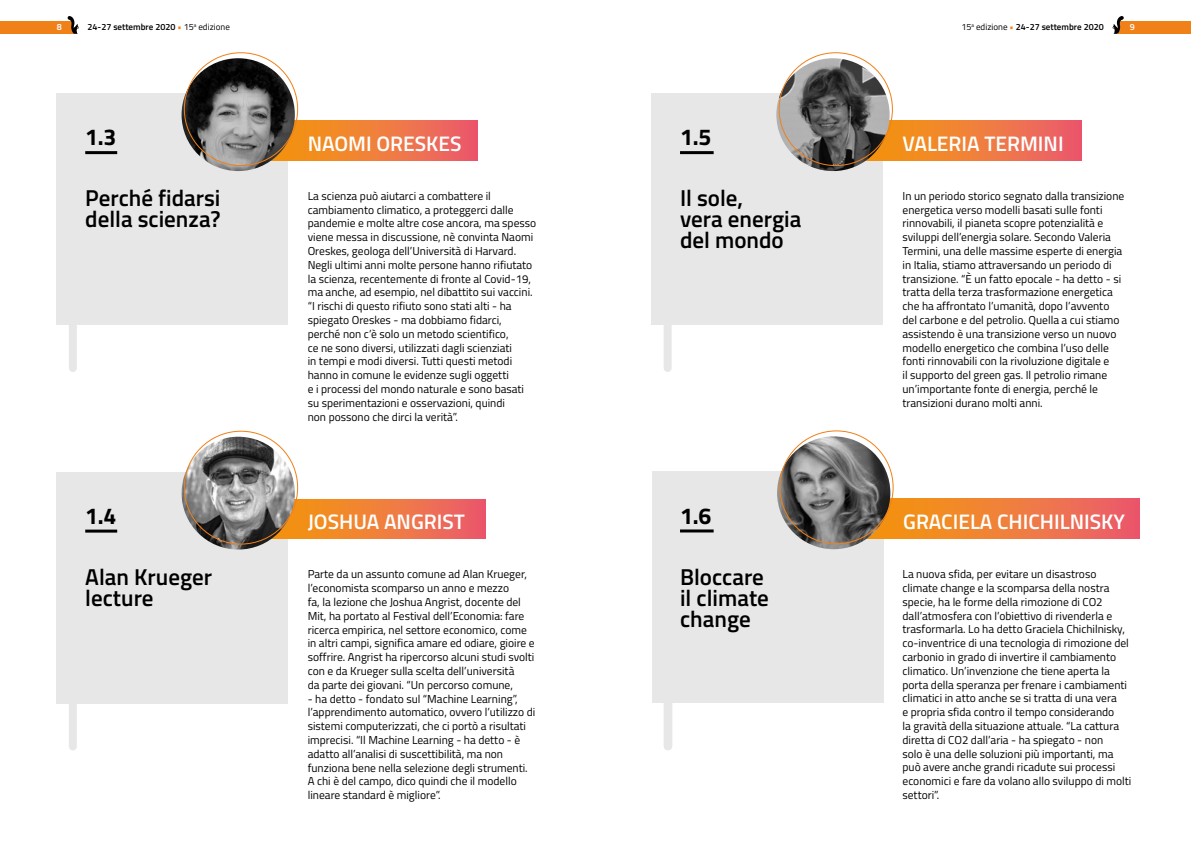
<style>
.page{position:relative;width:1191px;height:842px;background:#fff}
.page>*{position:absolute;margin:0;border:0;box-sizing:border-box;transform-origin:0 0}
.t1{font:600 23px/21px "Cairo";color:#000}
.t2{font:700 23px "Cairo";color:#000}
.t3{font:600 21px "Cairo";color:#fff}
.t4{font:11.5px/13.8px "Cairo";color:#000}
.t5{font:600 9px "Cairo";color:#000}
.t6{font:9px "Cairo";color:#000}
.t7{font:600 9px "Cairo";color:#fff}
.t8{font:5.2px "Cairo";color:#000}
.s1{font-weight:400}
.s2{font-weight:400;color:#f08018}
</style>
<div class="page">
<div style="left:652px;top:472px;width:231px;height:231px;background:#e7e7e7"></div>
<div style="left:862px;top:499px;width:277px;height:39px;background:linear-gradient(to right,#ee9a0d,#ee5f6b)"></div>
<img style="left:777px;top:436px;width:113px;height:113px;border-radius:57px">
<div style="left:57px;top:94px;width:231px;height:231px;background:#e7e7e7"></div>
<div style="left:267px;top:121px;width:210px;height:39px;background:linear-gradient(to right,#f19a07,#ed5f6d)"></div>
<img style="left:182px;top:58px;width:113px;height:113px;border-radius:57px">
<div style="left:651px;top:94px;width:231px;height:231px;background:#e7e7e7"></div>
<svg style="left:867px;top:121px;width:214px;height:39px;background:#ee7a3e"></svg>
<img style="left:776px;top:58px;width:113px;height:113px;border-radius:57px">
<div style="left:663px;top:312px;width:8px;height:56px;background:#e7e7e7"></div>
<hr style="left:680px;top:151px;width:33px;height:3px;background:#000">
<div style="left:1118px;top:21px;width:73px;height:12px;background:#f08018"></div>
<svg style="left:1112px;top:16px;width:11px;height:18px"></svg>
<div style="left:0;top:21px;width:73px;height:12px;background:#f08018"></div>
<svg style="left:68px;top:16px;width:11px;height:18px"></svg>
<div style="left:69px;top:312px;width:8px;height:56px;background:#e7e7e7"></div>
<hr style="left:85px;top:151px;width:32px;height:3px;background:#000">
<div style="left:57px;top:472px;width:231px;height:231px;background:#e7e7e7"></div>
<div style="left:267px;top:499px;width:218px;height:40px;background:linear-gradient(to right,#ef9807,#ee606d)"></div>
<img style="left:182px;top:437px;width:113px;height:112px;border-radius:57px">
<div style="left:69px;top:691px;width:8px;height:55px;background:#e7e7e7"></div>
<hr style="left:85px;top:530px;width:32px;height:3px;background:#000">
<div style="left:664px;top:690px;width:8px;height:56px;background:#e7e7e7"></div>
<div style="left:663px;top:690px;width:8px;height:56px;background:#e7e7e7"></div>
<hr style="left:680px;top:529px;width:33px;height:3px;background:#000">
<p class="t7" style="left:57px;top:20px;width:7px">8</p>
<p class="t6" style="left:198px;top:20px;width:33px">edizione</p>
<p class="t5" style="left:961px;top:20px;width:144px"><span class="s1">15</span><sup>a</sup> <span class="s1">edizione</span> <span class="s2">•</span> 24-27 settembre 2020</p>
<p class="t5" style="left:87px;top:20px;width:108px">24-27 settembre 2020 <span class="s2">•</span> <span class="s1">15</span></p>
<p class="t7" style="left:1129px;top:20px;width:7px">9</p>
<p class="t8" style="left:194px;top:21px;width:4px">a</p>
<h1 class="t2" style="left:85px;top:119px;width:33px">1.3</h1>
<h2 class="t3" style="left:308px;top:128px;width:155px">NAOMI ORESKES</h2>
<h1 class="t1" style="left:85px;top:188px;width:137px">Perché fidarsi della scienza?</h1>
<p class="t4" style="left:308px;top:189px;width:230px">La scienza può aiutarci a combattere il cambiamento climatico, a proteggerci dalle pandemie e molte altre cose ancora, ma spesso viene messa in discussione, nè convinta Naomi Oreskes, geologa dell’Università di Harvard.<br>Negli ultimi anni molte persone hanno rifiutato la scienza, recentemente di fronte al Covid-19, ma anche, ad esempio, nel dibattito sui vaccini. “I rischi di questo rifiuto sono stati alti - ha spiegato Oreskes - ma dobbiamo fidarci, perché non c’è solo un metodo scientifico,<br>ce ne sono diversi, utilizzati dagli scienziati<br>in tempi e modi diversi. Tutti questi metodi hanno in comune le evidenze sugli oggetti<br>e i processi del mondo naturale e sono basati su sperimentazioni e osservazioni, quindi<br>non possono che dirci la verità”.</p>
<h1 class="t2" style="left:680px;top:119px;width:33px">1.5</h1>
<h2 class="t3" style="left:902px;top:128px;width:163px">VALERIA TERMINI</h2>
<h1 class="t1" style="left:680px;top:188px;width:123px">Il sole,<br>vera energia del mondo</h1>
<p class="t4" style="left:902px;top:189px;width:223px">In un periodo storico segnato dalla transizione energetica verso modelli basati sulle fonti rinnovabili, il pianeta scopre potenzialità e sviluppi dell’energia solare. Secondo Valeria Termini, una delle massime esperte di energia in Italia, stiamo attraversando un periodo di transizione. “È un fatto epocale - ha detto - si tratta della terza trasformazione energetica che ha affrontato l’umanità, dopo l’avvento del carbone e del petrolio. Quella a cui stiamo assistendo è una transizione verso un nuovo modello energetico che combina l’uso delle fonti rinnovabili con la rivoluzione digitale e<br>il supporto del green gas. Il petrolio rimane un’importante fonte di energia, perché le transizioni durano molti anni.</p>
<h1 class="t2" style="left:680px;top:497px;width:33px">1.6</h1>
<h1 class="t2" style="left:85px;top:497px;width:33px">1.4</h1>
<h2 class="t3" style="left:308px;top:506px;width:159px">JOSHUA ANGRIST</h2>
<h2 class="t3" style="left:903px;top:506px;width:223px">GRACIELA CHICHILNISKY</h2>
<p class="t4" style="left:902px;top:567px;width:230px">La nuova sfida, per evitare un disastroso climate change e la scomparsa della nostra specie, ha le forme della rimozione di CO2 dall’atmosfera con l’obiettivo di rivenderla e trasformarla. Lo ha detto Graciela Chichilnisky, co-inventrice di una tecnologia di rimozione del carbonio in grado di invertire il cambiamento climatico. Un’invenzione che tiene aperta la porta della speranza per frenare i cambiamenti climatici in atto anche se si tratta di una vera<br>e propria sfida contro il tempo considerando<br>la gravità della situazione attuale. “La cattura diretta di CO2 dall’aria - ha spiegato - non<br>solo è una delle soluzioni più importanti, ma può avere anche grandi ricadute sui processi economici e fare da volano allo sviluppo di molti settori”.</p>
<h1 class="t1" style="left:680px;top:566px;width:90px">Bloccare il climate change</h1>
<h1 class="t1" style="left:85px;top:566px;width:128px">Alan Krueger lecture</h1>
<p class="t4" style="left:308px;top:567px;width:228px">Parte da un assunto comune ad Alan Krueger, l’economista scomparso un anno e mezzo<br>fa, la lezione che Joshua Angrist, docente del Mit, ha portato al Festival dell’Economia: fare ricerca empirica, nel settore economico, come in altri campi, significa amare ed odiare, gioire e soffrire. Angrist ha ripercorso alcuni studi svolti con e da Krueger sulla scelta dell’università<br>da parte dei giovani. “Un percorso comune,</p>
<p class="t4" style="left:308px;top:692px;width:229px">- ha detto - fondato sul “Machine Learning”, l’apprendimento automatico, ovvero l’utilizzo di sistemi computerizzati, che ci portò a risultati imprecisi. “Il Machine Learning - ha detto - è adatto all’analisi di suscettibilità, ma non funziona bene nella selezione degli strumenti.<br>A chi è del campo, dico quindi che il modello lineare standard è migliore”.</p>
</div>
